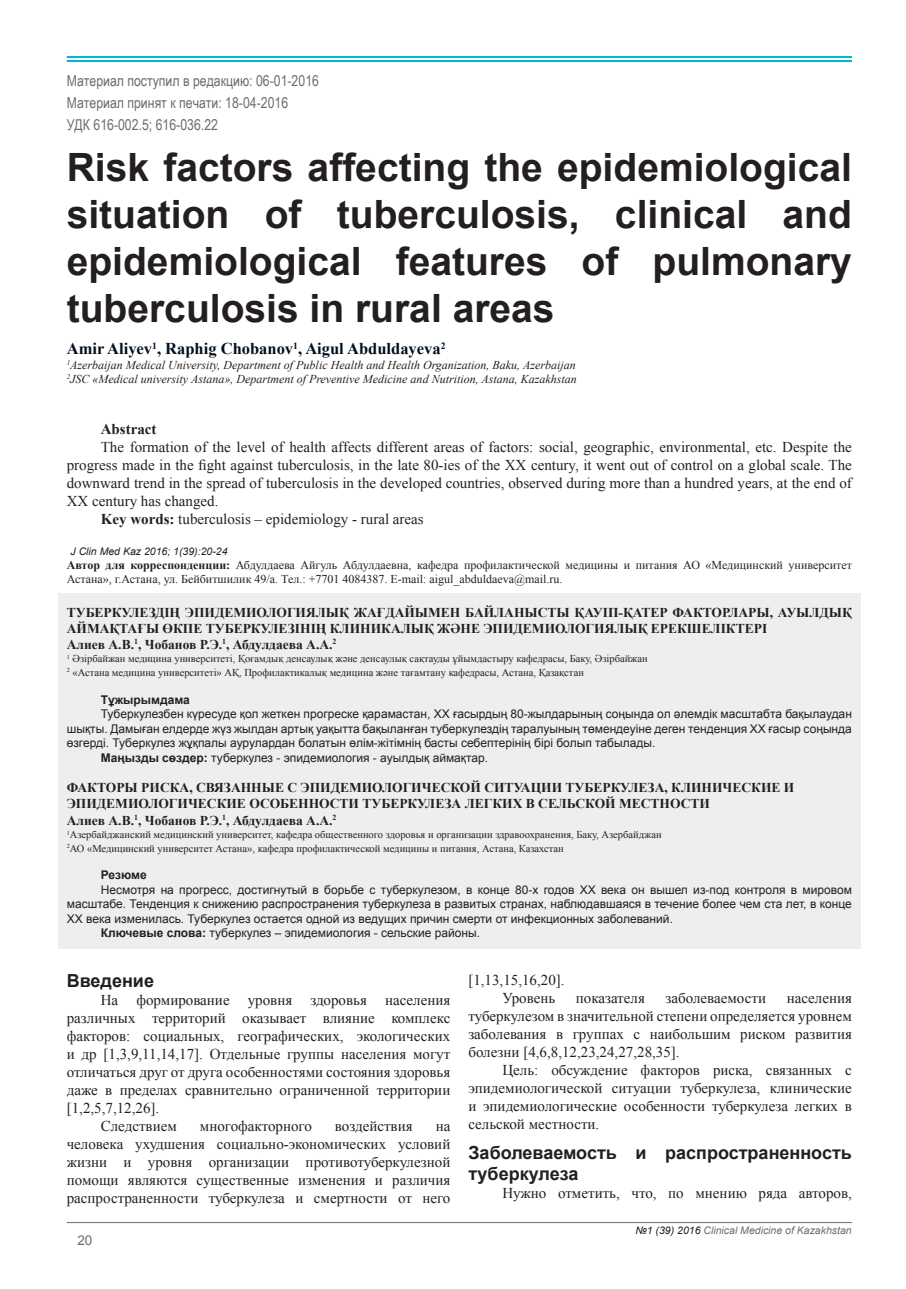
<style>
.page{position:relative;width:906px;height:1289px;background:#fff}
.page>*{position:absolute;margin:0;border:0;box-sizing:border-box;transform-origin:0 0}
.t1{font:700 39px/46.8px "Arial";color:#231f20;text-align:justify}
.t2{font:700 18px/21.6px "Arial";color:#231f20}
.t3{font:700 16.5px "Times New Roman";color:#000f1f}
.t4{font:15px/18px "Times New Roman";color:#231f20;text-align:justify}
.t5{font:15px/22.2px "Arial Narrow";color:#6c6d70}
.t6{font:700 15px "Times New Roman";color:#231f20}
.t7{font:700 13.5px/16.2px "Times New Roman";color:#231f20}
.t8{font:13.5px "Arial";color:#6c6d70}
.t9{font:12px "Arial";color:#231f20}
.t10{font:12px/14.4px "Times New Roman";color:#231f20}
.t11{font:italic 12px/14.4px "Times New Roman";color:#231f20}
.t12{font:700 12px "Arial";color:#231f20}
.t13{font:10.5px/13.5px "Times New Roman";color:#231f20}
.t14{font:italic 10.5px "Arial";color:#6c6d70}
.t15{font:italic 10.5px "Arial";color:#231f20}
.s1{font-weight:700}
.s2{color:#231f20}
</style>
<div class="page">
<hr style="left:67px;top:1222px;width:785px;height:1px;background:#6c6d70">
<hr style="left:67px;top:56px;width:785px;height:2px;background:#00b5cb">
<hr style="left:67px;top:60px;width:785px;height:2px;background:#00b5cb">
<div style="left:58px;top:593px;width:802px;height:355px;background:#eeeeef"></div>
<p class="t5" style="left:67px;top:69px;width:254px">Материал поступил в редакцию: 06-01-2016<br>Материал принят к печати: 18-04-2016<br>УДК 616-002.5; 616-036.22</p>
<h1 class="t1" style="left:67px;top:145px;width:786px">Risk factors affecting the epidemiological situation of tuberculosis, clinical and epidemiological features of pulmonary tuberculosis in rural areas</h1>
<p class="t3" style="left:67px;top:337px;width:380px">Amir Aliyev<sup>1</sup>, Raphig Chobanov<sup>1</sup>, Aigul Abduldayeva<sup>2</sup></p>
<p class="t11" style="left:67px;top:357px;width:511px"><sup>1</sup>Azerbaijan Medical University, Department of Public Health and Health Organization, Baku, Azerbaijan<br><sup>2</sup>JSC «Medical university Astana», Department of Preventive Medicine and Nutrition, Astana, Kazakhstan</p>
<p class="t6" style="left:101px;top:418px;width:57px">Abstract</p>
<p class="t4" style="left:101px;top:437px;width:752px">The formation of the level of health affects different areas of factors: social, geographic, environmental, etc. Despite the</p>
<p class="t4" style="left:67px;top:455px;width:786px">progress made in the fight against tuberculosis, in the late 80-ies of the XX century, it went out of control on a global scale. The</p>
<p class="t4" style="left:67px;top:473px;width:786px">downward trend in the spread of tuberculosis in the developed countries, observed during more than a hundred years, at the end of</p>
<p class="t4" style="left:67px;top:491px;width:153px">XX century has changed.</p>
<p class="t4" style="left:101px;top:509px;width:324px"><span class="s1">Key words:</span> tuberculosis – epidemiology - rural areas</p>
<p class="t15" style="left:71px;top:544px;width:158px">J Clin Med Kaz 2016; 1(39):20-24</p>
<p class="t10" style="left:67px;top:557px;width:786px"><span class="s1">Автор для корреспонденции:</span> Абдулдаева Айгуль Абдулдаевна, кафедра профилактической медицины и питания АО «Медицинский университет<br>Астана», г.Астана, ул. Бейбитшилик 49/а. Тел.: +7701 4084387. E-mail: aigul_abduldaeva@mail.ru.</p>
<p class="t7" style="left:67px;top:603px;width:786px">Туберкулездің эпидемиологиялық жағдайымен байланысты қауіп-қатер факторлары, ауылдық аймақтағы өкпе туберкулезінің клиникалық және эпидемиологиялық ерекшеліктері<br>Алиев А.В.<sup>1</sup>, Чобанов Р.Э.<sup>1</sup>, Абдулдаева А.А.<sup>2</sup></p>
<p class="t13" style="left:67px;top:652px;width:582px"><sup>1</sup> Әзірбайжан медицина университеті, Қоғамдық денсаулық және денсаулық сақтауды ұйымдастыру кафедрасы, Баку, Әзірбайжан<br><sup>2</sup> «Астана медицина университеті» АҚ, Профилактикалық медицина және тағамтану кафедрасы, Астана, Қазақстан</p>
<p class="t12" style="left:101px;top:691px;width:90px">Тұжырымдама</p>
<p class="t9" style="left:101px;top:706px;width:752px">Туберкулезбен күресуде қол жеткен прогреске қарамастан, ХХ ғасырдың 80-жылдарының соңында ол әлемдік масштабта бақылаудан</p>
<p class="t9" style="left:67px;top:720px;width:786px">шықты. Дамыған елдерде жүз жылдан артық уақытта бақыланған туберкулездің таралуының төмендеуіне деген тенденция ХХ ғасыр соңында</p>
<p class="t9" style="left:67px;top:735px;width:590px">өзгерді. Туберкулез жұқпалы аурулардан болатын өлім-жітімнің басты себептерінің бірі болып табылады.</p>
<p class="t9" style="left:101px;top:749px;width:389px"><span class="s1">Маңызды сөздер:</span> туберкулез - эпидемиология - ауылдық аймақтар.</p>
<p class="t7" style="left:67px;top:779px;width:11px">Фак</p>
<p class="t7" style="left:67px;top:779px;width:729px;text-indent:30px">торы риска, связанные с эпидемиологической ситуации туберкулеза, клинические и эпидемиологические особенности туберкулеза легких в сельской местности<br>Алиев А.В.<sup>1</sup>, Чобанов Р.Э.<sup>1</sup>, Абдулдаева А.А.<sup>2</sup></p>
<p class="t13" style="left:67px;top:827px;width:596px"><sup>1</sup>Азербайджанский медицинский университет, кафедра общественного здоровья и организации здравоохранения, Баку, Азербайджан<br><sup>2</sup>АО «Медицинский университет Астана», кафедра профилактической медицины и питания, Астана, Казахстан</p>
<p class="t12" style="left:101px;top:867px;width:47px">Резюме</p>
<p class="t9" style="left:101px;top:881px;width:752px">Несмотря на прогресс, достигнутый в борьбе с туберкулезом, в конце 80-х годов XX века он вышел из-под контроля в мировом</p>
<p class="t9" style="left:67px;top:896px;width:786px">масштабе. Тенденция к снижению распространения туберкулеза в развитых странах, наблюдавшаяся в течение более чем ста лет, в конце</p>
<p class="t9" style="left:67px;top:910px;width:608px">XX века изменилась. Туберкулез остается одной из ведущих причин смерти от инфекционных заболеваний.</p>
<p class="t9" style="left:101px;top:925px;width:381px"><span class="s1">Ключевые слова:</span> туберкулез – эпидемиология - сельские районы.</p>
<p class="t2" style="left:67px;top:970px;width:89px">Введение</p>
<p class="t4" style="left:101px;top:991px;width:351px">На формирование уровня здоровья населения</p>
<p class="t4" style="left:67px;top:1009px;width:385px">различных территорий оказывает влияние комплекс</p>
<p class="t4" style="left:67px;top:1027px;width:385px">факторов: социальных, географических, экологических</p>
<p class="t4" style="left:67px;top:1045px;width:385px">и др [1,3,9,11,14,17]. Отдельные группы населения могут</p>
<p class="t4" style="left:67px;top:1063px;width:385px">отличаться друг от друга особенностями состояния здоровья</p>
<p class="t4" style="left:67px;top:1081px;width:385px">даже в пределах сравнительно ограниченной территории</p>
<p class="t4" style="left:67px;top:1099px;width:94px">[1,2,5,7,12,26].</p>
<p class="t4" style="left:101px;top:1117px;width:78px">Следствием</p>
<p class="t4" style="left:200px;top:1117px;width:113px">многофакторного</p>
<p class="t4" style="left:335px;top:1117px;width:79px">воздействия</p>
<p class="t4" style="left:502px;top:970px;width:64px;text-indent:-34px">[1,13,15,16,20].<br>Уровень</p>
<p class="t4" style="left:576px;top:988px;width:71px">показателя</p>
<p class="t4" style="left:665px;top:988px;width:102px">заболеваемости</p>
<p class="t4" style="left:468px;top:988px;width:385px;text-indent:318px">населения туберкулезом в значительной степени определяется уровнем заболевания в группах с наибольшим риском развития болезни [4,6,8,12,23,24,27,28,35].</p>
<p class="t4" style="left:468px;top:1060px;width:385px;text-indent:34px">Цель: обсуждение факторов риска, связанных с эпидемиологической ситуации туберкулеза, клинические и эпидемиологические особенности туберкулеза легких в сельской местности.</p>
<p class="t2" style="left:468px;top:1142px;width:385px">Заболеваемость и распространенность туберкулеза</p>
<p class="t4" style="left:502px;top:1184px;width:351px">Нужно отметить, что, по мнению ряда авторов,</p>
<p class="t4" style="left:67px;top:1117px;width:385px;text-indent:369px">на человека ухудшения социально-экономических условий жизни и уровня организации противотуберкулезной помощи являются существенные изменения и различия распространенности туберкулеза и смертности от него</p>
<p class="t8" style="left:77px;top:1231px;width:17px">20</p>
<p class="t14" style="left:635px;top:1223px;width:218px"><span class="s2">№1 (39) 2016</span> Clinical Medicine of Kazakhstan</p>
</div>
